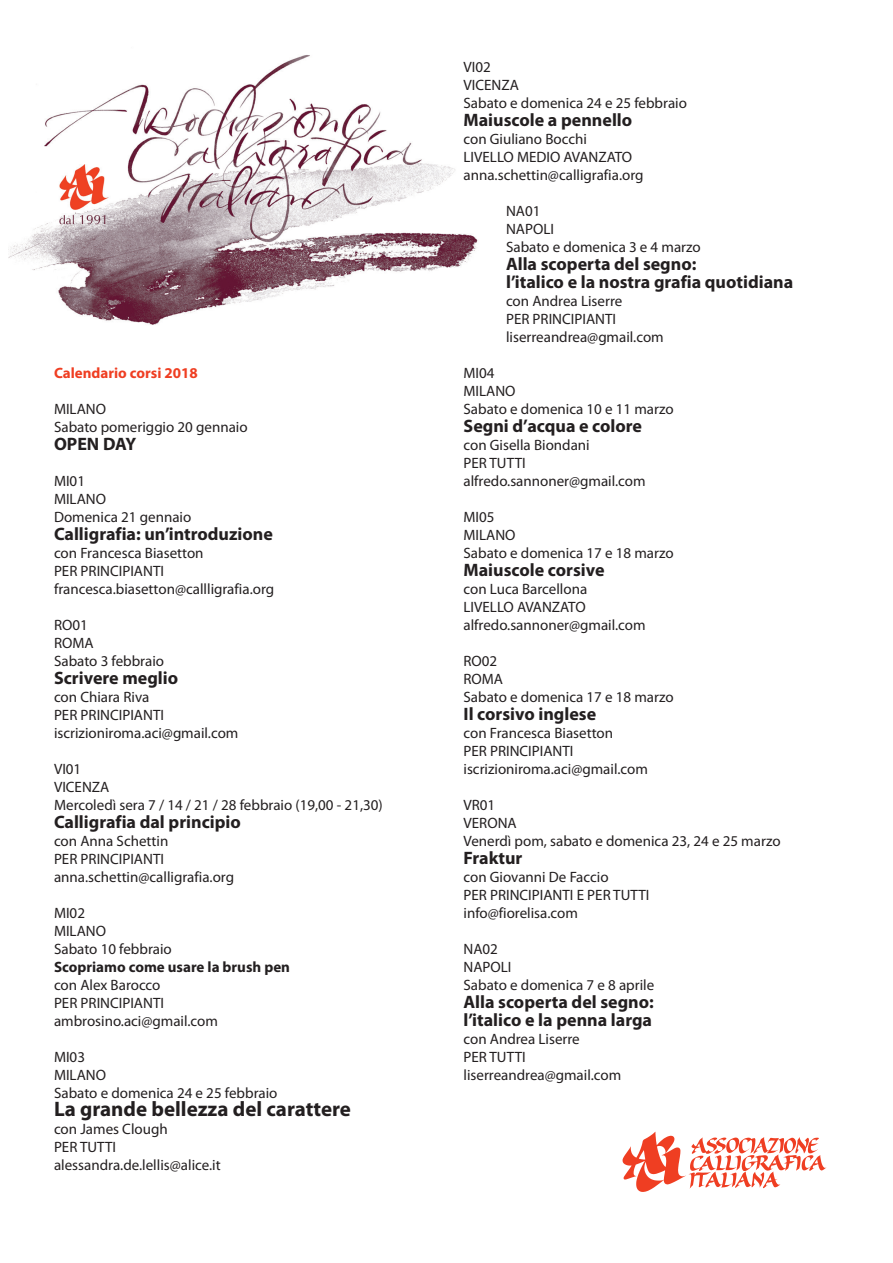
<style>
.page{position:relative;width:893px;height:1263px;background:#fff}
.page>*{position:absolute;margin:0;border:0;box-sizing:border-box;transform-origin:0 0}
.t1{font:700 21px "Myriad Pro";color:#231f20}
.t2{font:700 18px "Myriad Pro";color:#231f20}
.t3{font:15px "Myriad Pro";color:#231f20}
.t4{font:700 15px "Myriad Pro";color:#231f20}
.t5{font:700 15px "Myriad Pro";color:#ef3e22}
</style>
<div class="page">
<img style="left:622px;top:1131px;width:205px;height:61px">
<img style="left:9px;top:55px;width:469px;height:270px">
<p class="t5" style="left:54px;top:363px;width:145px">Calendario corsi 2018</p>
<p class="t3" style="left:54px;top:400px;width:54px">MILANO</p>
<p class="t3" style="left:54px;top:418px;width:195px">Sabato pomeriggio 20 gennaio</p>
<p class="t2" style="left:54px;top:432px;width:84px">OPEN DAY</p>
<p class="t3" style="left:54px;top:472px;width:33px">MI01</p>
<p class="t3" style="left:54px;top:490px;width:54px">MILANO</p>
<p class="t3" style="left:54px;top:508px;width:139px">Domenica 21 gennaio</p>
<p class="t2" style="left:54px;top:522px;width:220px">Calligrafia: un’introduzione</p>
<p class="t3" style="left:54px;top:544px;width:151px">con Francesca Biasetton</p>
<p class="t3" style="left:54px;top:562px;width:112px">PER PRINCIPIANTI</p>
<p class="t3" style="left:54px;top:580px;width:222px">francesca.biasetton@callligrafia.org</p>
<p class="t3" style="left:54px;top:616px;width:35px">RO01</p>
<p class="t3" style="left:54px;top:634px;width:41px">ROMA</p>
<p class="t3" style="left:54px;top:652px;width:112px">Sabato 3 febbraio</p>
<p class="t2" style="left:54px;top:666px;width:126px">Scrivere meglio</p>
<p class="t3" style="left:54px;top:688px;width:97px">con Chiara Riva</p>
<p class="t3" style="left:54px;top:706px;width:112px">PER PRINCIPIANTI</p>
<p class="t3" style="left:54px;top:724px;width:186px">iscrizioniroma.aci@gmail.com</p>
<p class="t3" style="left:54px;top:760px;width:29px">VI01</p>
<p class="t3" style="left:54px;top:778px;width:57px">VICENZA</p>
<p class="t3" style="left:54px;top:796px;width:330px">Mercoledì sera 7 / 14 / 21 / 28 febbraio (19,00 - 21,30)</p>
<p class="t2" style="left:54px;top:810px;width:188px">Calligrafia dal principio</p>
<p class="t3" style="left:54px;top:832px;width:116px">con Anna Schettin</p>
<p class="t3" style="left:54px;top:850px;width:112px">PER PRINCIPIANTI</p>
<p class="t3" style="left:54px;top:868px;width:182px">anna.schettin@calligrafia.org</p>
<p class="t3" style="left:54px;top:904px;width:33px">MI02</p>
<p class="t3" style="left:54px;top:922px;width:54px">MILANO</p>
<p class="t3" style="left:54px;top:940px;width:119px">Sabato 10 febbraio</p>
<p class="t4" style="left:54px;top:957px;width:238px">Scopriamo come usare la brush pen</p>
<p class="t3" style="left:54px;top:976px;width:108px">con Alex Barocco</p>
<p class="t3" style="left:54px;top:994px;width:112px">PER PRINCIPIANTI</p>
<p class="t3" style="left:54px;top:1012px;width:165px">ambrosino.aci@gmail.com</p>
<p class="t3" style="left:54px;top:1048px;width:33px">MI03</p>
<p class="t3" style="left:54px;top:1066px;width:54px">MILANO</p>
<p class="t3" style="left:54px;top:1084px;width:225px">Sabato e domenica 24 e 25 febbraio</p>
<p class="t1" style="left:54px;top:1095px;width:299px">La grande bellezza del carattere</p>
<p class="t3" style="left:54px;top:1120px;width:115px">con James Clough</p>
<p class="t3" style="left:54px;top:1138px;width:64px">PER TUTTI</p>
<p class="t3" style="left:54px;top:1156px;width:168px">alessandra.de.lellis@alice.it</p>
<p class="t3" style="left:463px;top:58px;width:29px">VI02</p>
<p class="t3" style="left:463px;top:76px;width:57px">VICENZA</p>
<p class="t3" style="left:463px;top:94px;width:225px">Sabato e domenica 24 e 25 febbraio</p>
<p class="t2" style="left:463px;top:108px;width:170px">Maiuscole a pennello</p>
<p class="t3" style="left:463px;top:130px;width:125px">con Giuliano Bocchi</p>
<p class="t3" style="left:463px;top:148px;width:170px">LIVELLO MEDIO AVANZATO</p>
<p class="t3" style="left:463px;top:166px;width:182px">anna.schettin@calligrafia.org</p>
<p class="t3" style="left:506px;top:202px;width:36px">NA01</p>
<p class="t3" style="left:506px;top:220px;width:50px">NAPOLI</p>
<p class="t3" style="left:506px;top:238px;width:196px">Sabato e domenica 3 e 4 marzo</p>
<p class="t2" style="left:506px;top:252px;width:192px">Alla scoperta del segno:</p>
<p class="t2" style="left:506px;top:270px;width:289px">l’italico e la nostra grafia quotidiana</p>
<p class="t3" style="left:506px;top:292px;width:118px">con Andrea Liserre</p>
<p class="t3" style="left:506px;top:310px;width:112px">PER PRINCIPIANTI</p>
<p class="t3" style="left:506px;top:328px;width:159px">liserreandrea@gmail.com</p>
<p class="t3" style="left:463px;top:364px;width:33px">MI04</p>
<p class="t3" style="left:463px;top:382px;width:54px">MILANO</p>
<p class="t3" style="left:463px;top:400px;width:212px">Sabato e domenica 10 e 11 marzo</p>
<p class="t2" style="left:463px;top:414px;width:180px">Segni d’acqua e colore</p>
<p class="t3" style="left:463px;top:436px;width:128px">con Gisella Biondani</p>
<p class="t3" style="left:463px;top:454px;width:64px">PER TUTTI</p>
<p class="t3" style="left:463px;top:472px;width:184px">alfredo.sannoner@gmail.com</p>
<p class="t3" style="left:463px;top:508px;width:33px">MI05</p>
<p class="t3" style="left:463px;top:526px;width:54px">MILANO</p>
<p class="t3" style="left:463px;top:544px;width:212px">Sabato e domenica 17 e 18 marzo</p>
<p class="t2" style="left:463px;top:558px;width:143px">Maiuscole corsive</p>
<p class="t3" style="left:463px;top:580px;width:125px">con Luca Barcellona</p>
<p class="t3" style="left:463px;top:598px;width:124px">LIVELLO AVANZATO</p>
<p class="t3" style="left:463px;top:616px;width:184px">alfredo.sannoner@gmail.com</p>
<p class="t3" style="left:463px;top:652px;width:35px">RO02</p>
<p class="t3" style="left:463px;top:670px;width:41px">ROMA</p>
<p class="t3" style="left:463px;top:688px;width:212px">Sabato e domenica 17 e 18 marzo</p>
<p class="t2" style="left:463px;top:702px;width:134px">Il corsivo inglese</p>
<p class="t3" style="left:463px;top:724px;width:151px">con Francesca Biasetton</p>
<p class="t3" style="left:463px;top:742px;width:112px">PER PRINCIPIANTI</p>
<p class="t3" style="left:463px;top:760px;width:186px">iscrizioniroma.aci@gmail.com</p>
<p class="t3" style="left:463px;top:796px;width:33px">VR01</p>
<p class="t3" style="left:463px;top:814px;width:55px">VERONA</p>
<p class="t3" style="left:463px;top:832px;width:319px">Venerdì pom, sabato e domenica 23, 24 e 25 marzo</p>
<p class="t2" style="left:463px;top:846px;width:60px">Fraktur</p>
<p class="t3" style="left:463px;top:868px;width:147px">con Giovanni De Faccio</p>
<p class="t3" style="left:463px;top:886px;width:188px">PER PRINCIPIANTI E PER TUTTI</p>
<p class="t3" style="left:463px;top:904px;width:116px">info@fiorelisa.com</p>
<p class="t3" style="left:463px;top:940px;width:36px">NA02</p>
<p class="t3" style="left:463px;top:958px;width:50px">NAPOLI</p>
<p class="t3" style="left:463px;top:976px;width:192px">Sabato e domenica 7 e 8 aprile</p>
<p class="t2" style="left:463px;top:990px;width:192px">Alla scoperta del segno:</p>
<p class="t2" style="left:463px;top:1008px;width:190px">l’italico e la penna larga</p>
<p class="t3" style="left:463px;top:1030px;width:118px">con Andrea Liserre</p>
<p class="t3" style="left:463px;top:1048px;width:64px">PER TUTTI</p>
<p class="t3" style="left:463px;top:1066px;width:159px">liserreandrea@gmail.com</p>
</div>
